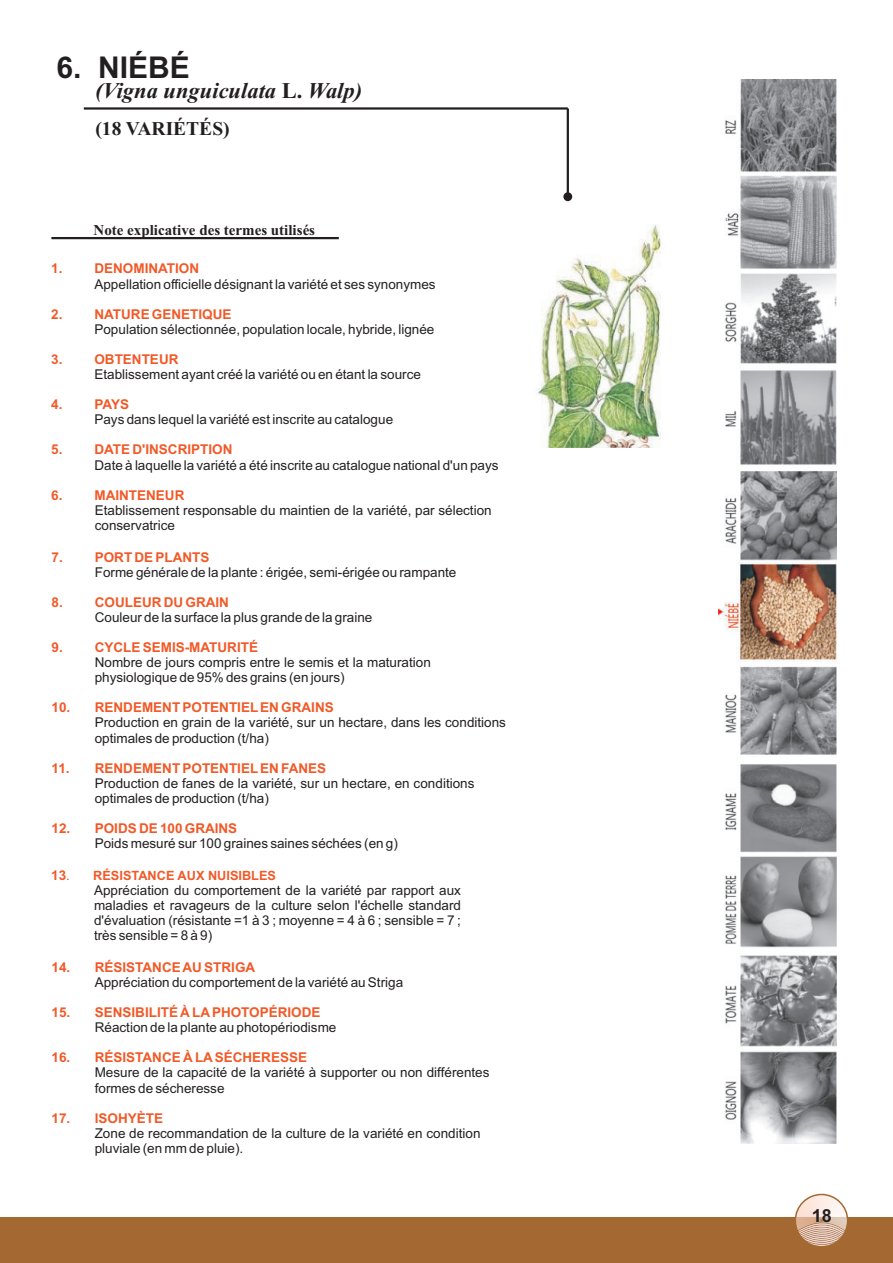
<style>
.page{position:relative;width:893px;height:1263px;background:#fff}
.page>*{position:absolute;margin:0;border:0;box-sizing:border-box;transform-origin:0 0}
.t1{font:700 30px "Arial";color:#231f20}
.t2{font:italic 700 22.5px "Times New Roman";color:#231f20}
.t3{font:700 19.5px "Times New Roman";color:#231f20}
.t4{font:700 18px "Arial";color:#231f20}
.t5{font:700 15px "Times New Roman";color:#231f20}
.t6{font:13.5px/15.1px "Arial";color:#231f20}
.t7{font:700 13.5px "Arial";color:#f15927}
.t8{font:700 12.75px "Arial";color:#f15927}
.s1{font-style:normal}
.s2{font-size:13.5px}
.s3{font-weight:400;font-size:13.5px}
</style>
<div class="page">
<div style="left:0;top:1217px;width:893px;height:46px;background:#a46932"></div>
<svg style="left:795px;top:1194px;width:53px;height:50px"></svg>
<div style="left:795px;top:1194px;width:53px;height:53px;border:2px solid #a46932;border-radius:50%"></div>
<hr style="left:84px;top:107px;width:484px;height:3px;background:#231f20">
<hr style="left:51px;top:237px;width:288px;height:2px;background:#231f20">
<hr style="left:567px;top:108px;width:2px;height:93px;background:#231f20">
<div style="left:563px;top:192px;width:9px;height:9px;background:#231f20;border-radius:50%"></div>
<img style="left:535px;top:224px;width:126px;height:224px">
<img style="left:719px;top:79px;width:117px;height:1064px">
<h1 class="t1" style="left:57px;top:51px;width:135px">6. NIÉBÉ</h1>
<h2 class="t2" style="left:95px;top:83px;width:268px">(Vigna unguiculata <span class="s1">L.</span> Walp)</h2>
<h3 class="t3" style="left:95px;top:117px;width:136px">(18 VARIÉTÉS)</h3>
<p class="t5" style="left:94px;top:222px;width:223px">Note explicative des termes utilisés</p>
<p class="t7" style="left:51px;top:261px;width:149px">1. DENOMINATION</p>
<p class="t7" style="left:51px;top:306px;width:182px">2. NATURE GENETIQUE</p>
<p class="t7" style="left:51px;top:352px;width:129px">3. OBTENTEUR</p>
<p class="t7" style="left:51px;top:397px;width:79px">4. PAYS</p>
<p class="t7" style="left:51px;top:442px;width:183px">5. DATE D'INSCRIPTION</p>
<p class="t7" style="left:51px;top:487px;width:135px">6. MAINTENEUR</p>
<p class="t6" style="left:94px;top:276px;width:343px">Appellation officielle désignant la variété et ses synonymes</p>
<p class="t6" style="left:94px;top:322px;width:341px">Population sélectionnée, population locale, hybride, lignée</p>
<p class="t6" style="left:94px;top:367px;width:328px">Etablissement ayant créé la variété ou en étant la source</p>
<p class="t6" style="left:94px;top:412px;width:300px">Pays dans lequel la variété est inscrite au catalogue</p>
<p class="t6" style="left:94px;top:457px;width:406px">Date à laquelle la variété a été inscrite au catalogue national d'un pays</p>
<p class="t6" style="left:95px;top:502px;width:398px">Etablissement responsable du maintien de la variété, par sélection conservatrice</p>
<p class="t6" style="left:95px;top:564px;width:363px">Forme générale de la plante : érigée, semi-érigée ou rampante</p>
<p class="t6" style="left:95px;top:610px;width:279px">Couleur de la surface la plus grande de la graine</p>
<p class="t6" style="left:95px;top:655px;width:338px">Nombre de jours compris entre le semis et la maturation physiologique de 95% des grains (en jours)</p>
<p class="t6" style="left:95px;top:715px;width:413px">Production en grain de la variété, sur un hectare, dans les conditions optimales de production (t/ha)</p>
<p class="t6" style="left:95px;top:775px;width:381px">Production de fanes de la variété, sur un hectare, en conditions optimales de production (t/ha)</p>
<p class="t6" style="left:95px;top:836px;width:305px">Poids mesuré sur 100 graines saines séchées (en g)</p>
<p class="t6" style="left:94px;top:883px;width:368px;text-align:justify">Appréciation du comportement de la variété par rapport aux maladies et ravageurs de la culture selon l'échelle standard d'évaluation (résistante =1 à 3 ; moyenne = 4 à 6 ; sensible = 7 ; très sensible = 8 à 9)</p>
<p class="t6" style="left:95px;top:975px;width:310px">Appréciation du comportement de la variété au Striga</p>
<p class="t6" style="left:95px;top:1020px;width:243px">Réaction de la plante au photopériodisme</p>
<p class="t6" style="left:95px;top:1065px;width:396px">Mesure de la capacité de la variété à supporter ou non différentes formes de sécheresse</p>
<p class="t6" style="left:95px;top:1125px;width:387px">Zone de recommandation de la culture de la variété en condition pluviale (en mm de pluie).</p>
<p class="t7" style="left:52px;top:549px;width:159px">7. PORT DE PLANTS</p>
<p class="t7" style="left:52px;top:595px;width:179px">8. COULEUR DU GRAIN</p>
<p class="t7" style="left:52px;top:640px;width:208px">9. CYCLE SEMIS-MATURITÉ</p>
<p class="t7" style="left:52px;top:700px;width:284px">10. RENDEMENT POTENTIEL EN GRAINS</p>
<p class="t7" style="left:52px;top:760px;width:276px">11. RENDEMENT POTENTIEL EN FANES</p>
<p class="t7" style="left:52px;top:821px;width:187px">12. POIDS DE 100 GRAINS</p>
<p class="t8" style="left:51px;top:868px;width:226px"><span class="s2">13</span><span class="s3">.</span> RÉSISTANCE AUX NUISIBLES</p>
<p class="t7" style="left:52px;top:960px;width:205px">14. RÉSISTANCE AU STRIGA</p>
<p class="t7" style="left:52px;top:1005px;width:270px">15. SENSIBILITÉ À LA PHOTOPÉRIODE</p>
<p class="t7" style="left:52px;top:1050px;width:257px">16. RÉSISTANCE À LA SÉCHERESSE</p>
<p class="t7" style="left:52px;top:1110px;width:113px">17. ISOHYÈTE</p>
<h3 class="t4" style="left:812px;top:1206px;width:22px">18</h3>
</div>
